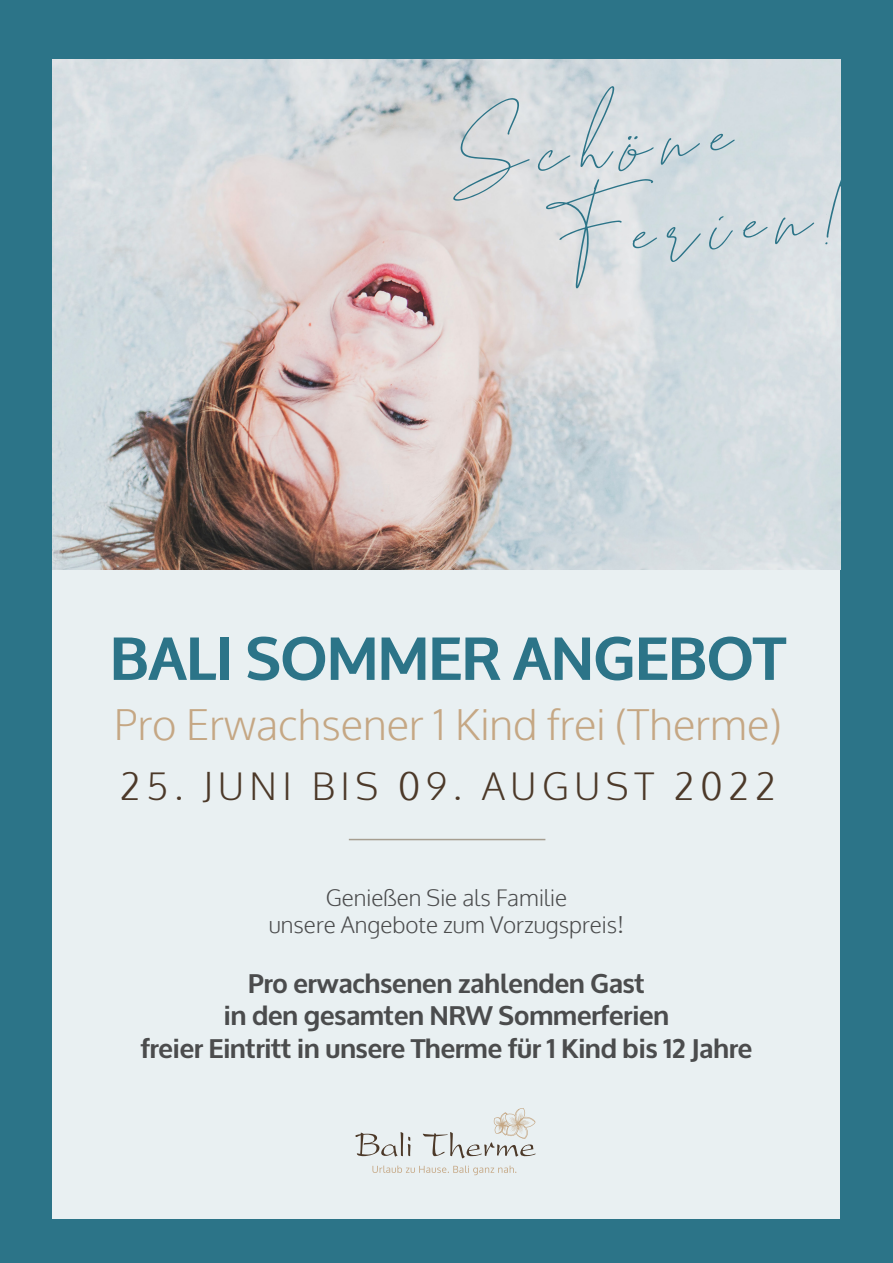
<style>
.page{position:relative;width:893px;height:1263px;background:#2c7488}
.page>*{position:absolute;margin:0;border:0;box-sizing:border-box;transform-origin:0 0}
.t1{font:87.9px/90.9px "British Shorthair";color:#2c7488}
.t2{font:700 60px "Oxygen";color:#2c7488}
.t3{font:300 42px "Oxygen";color:#c5a784}
.t4{font:300 37.5px "Oxygen";letter-spacing:.15em;color:#4c3929}
.t5{font:700 26.7px/32.8px "Oxygen";color:#4b4c4d;text-align:center}
.t6{font:300 22.5px/26.7px "Oxygen";color:#4b4c4d;text-align:center}
</style>
<div class="page">
<div style="left:53px;top:570px;width:787px;height:648px;background:#e9f0f2"></div>
<hr style="left:349px;top:839px;width:196px;height:1px;background:#a69e91">
<svg style="left:355px;top:1132px;width:55px;height:24px"></svg>
<svg style="left:423px;top:1108px;width:113px;height:50px"></svg>
<svg style="left:372px;top:1165px;width:144px;height:10px"></svg>
<img style="left:53px;top:60px;width:787px;height:510px">
<h1 class="t1" style="left:553px;top:101px;width:278px;text-indent:-104px;rotate:-6deg">Schöne<br>Ferien!</h1>
<h2 class="t2" style="left:110px;top:634px;width:677px">BALI SOMMER ANGEBOT</h2>
<h3 class="t3" style="left:114px;top:708px;width:669px">Pro Erwachsener 1 Kind frei (Therme)</h3>
<h3 class="t4" style="left:120px;top:771px;width:658px">25. JUNI BIS 09. AUGUST 2022</h3>
<p class="t6" style="left:269px;top:887px;width:357px">Genießen Sie als Familie<br>unsere Angebote zum Vorzugspreis!</p>
<p class="t5" style="left:141px;top:969px;width:613px">Pro erwachsenen zahlenden Gast<br>in den gesamten NRW Sommerferien<br>freier Eintritt in unsere Therme für 1 Kind bis 12 Jahre</p>
</div>
